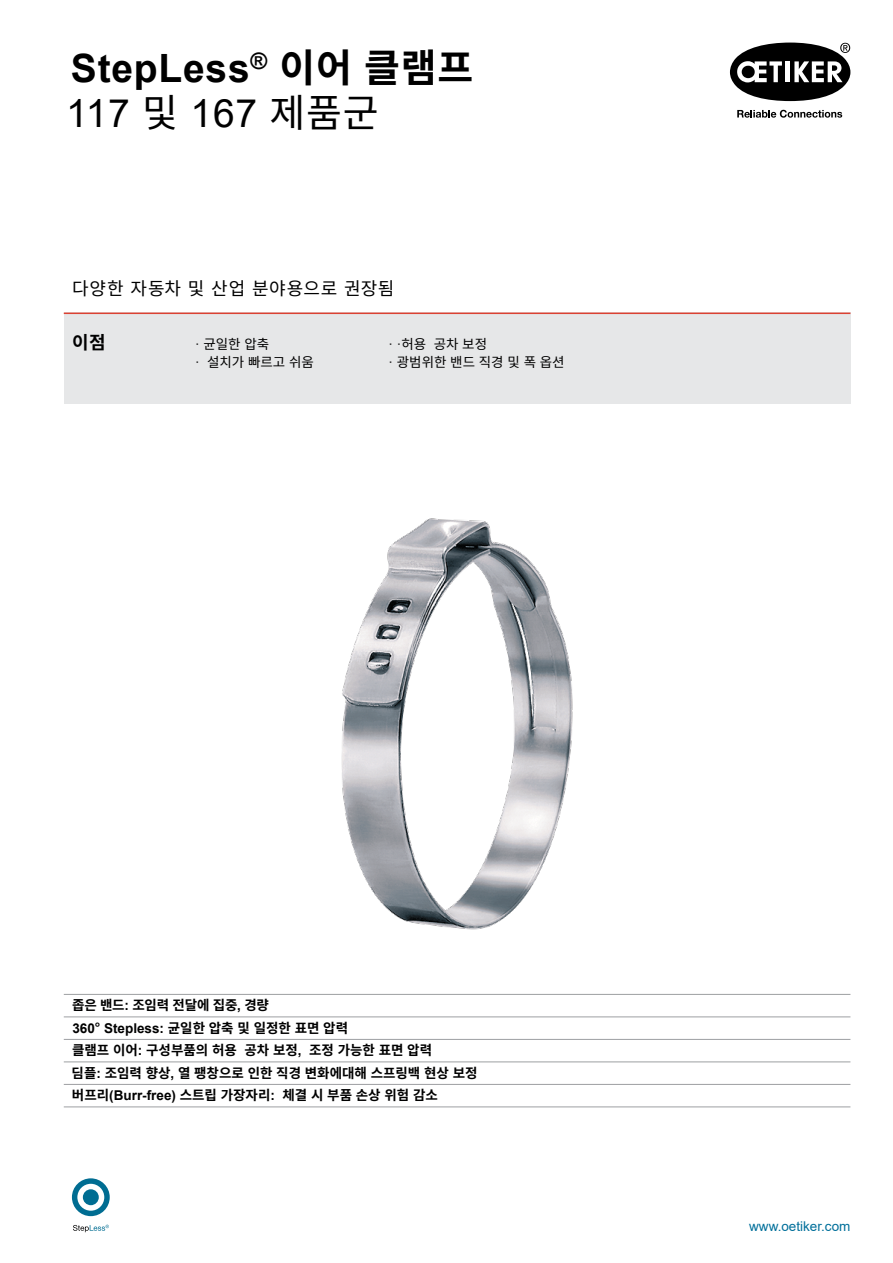
<style>
.page{position:relative;width:893px;height:1263px;background:#fff}
.page>*{position:absolute;margin:0;border:0;box-sizing:border-box;transform-origin:0 0}
.t1{font:700 39px/45px "Arial";letter-spacing:.02em;color:#000}
.t2{font:18px "Noto Sans CJ Kkr";letter-spacing:.045em;color:#000}
.t3{font:700 18px "Noto Sans CJ Kkr";color:#000}
.t4{font:700 13.5px/22.5px "Noto Sans CJ Kkr";color:#000}
.t5{font:13.5px/18px "Noto Sans CJ Kkr";color:#000}
.t6{font:13.5px "Arial";color:#006f9a}
.s1{font-family:"Noto Sans CJ Kkr"}
.s2{font-weight:400}
.s3{font-family:"Noto Sans CJ Kkr";font-weight:400}
.s4{font-family:"Arial"}
</style>
<div class="page">
<img style="left:341px;top:518px;width:232px;height:412px">
<svg style="left:730px;top:43px;width:120px;height:58px"></svg>
<svg style="left:737px;top:110px;width:105px;height:8px"></svg>
<div style="left:64px;top:313px;width:786px;height:91px;background:#e6e7e8"></div>
<hr style="left:64px;top:313px;width:786px;height:1px;background:#dc4132">
<hr style="left:64px;top:994px;width:786px;height:1px;background:#9d9fa2">
<hr style="left:64px;top:1016px;width:786px;height:1px;background:#9d9fa2">
<hr style="left:64px;top:1039px;width:786px;height:1px;background:#9d9fa2">
<hr style="left:64px;top:1061px;width:786px;height:1px;background:#9d9fa2">
<hr style="left:64px;top:1084px;width:786px;height:1px;background:#9d9fa2">
<hr style="left:64px;top:1106px;width:786px;height:1px;background:#9d9fa2">
<svg style="left:73px;top:1225px;width:36px;height:7px"></svg>
<svg style="left:72px;top:1178px;width:38px;height:38px"></svg>
<h1 class="t1" style="left:66px;top:46px;width:409px">StepLess<sup>®</sup> <span class="s1">이어 클램프<br></span><span class="s2">117</span> <span class="s3">및</span> <span class="s2">167</span> <span class="s3">제품군</span></h1>
<h2 class="t2" style="left:72px;top:278px;width:323px">다양한 자동차 및 산업 분야용으로 권장됨</h2>
<h2 class="t3" style="left:72px;top:332px;width:35px">이점</h2>
<p class="t5" style="left:195px;top:335px;width:120px"><span class="s4">·</span> 균일한 압축<br><span class="s4">·</span> 설치가 빠르고 쉬움</p>
<p class="t5" style="left:389px;top:335px;width:178px"><span class="s4">· ·</span>허용 공차 보정<br><span class="s4">·</span> 광범위한 밴드 직경 및 폭 옵션</p>
<p class="t4" style="left:72px;top:994px;width:407px">좁은 밴드<span class="s4">:</span> 조임력 전달에 집중<span class="s4">,</span> 경량<br><span class="s4">360</span>° <span class="s4">Stepless:</span> 균일한 압축 및 일정한 표면 압력<br>클램프 이어<span class="s4">:</span> 구성부품의 허용 공차 보정<span class="s4">,</span> 조정 가능한 표면 압력<br>딤플<span class="s4">:</span> 조임력 향상<span class="s4">,</span> 열 팽창으로 인한 직경 변화에대해 스프링백 현상 보정 버프리<span class="s4">(Burr-free)</span> 스트립 가장자리<span class="s4">:</span> 체결 시 부품 손상 위험 감소</p>
<p class="t6" style="left:749px;top:1216px;width:103px">www.oetiker.com</p>
</div>
